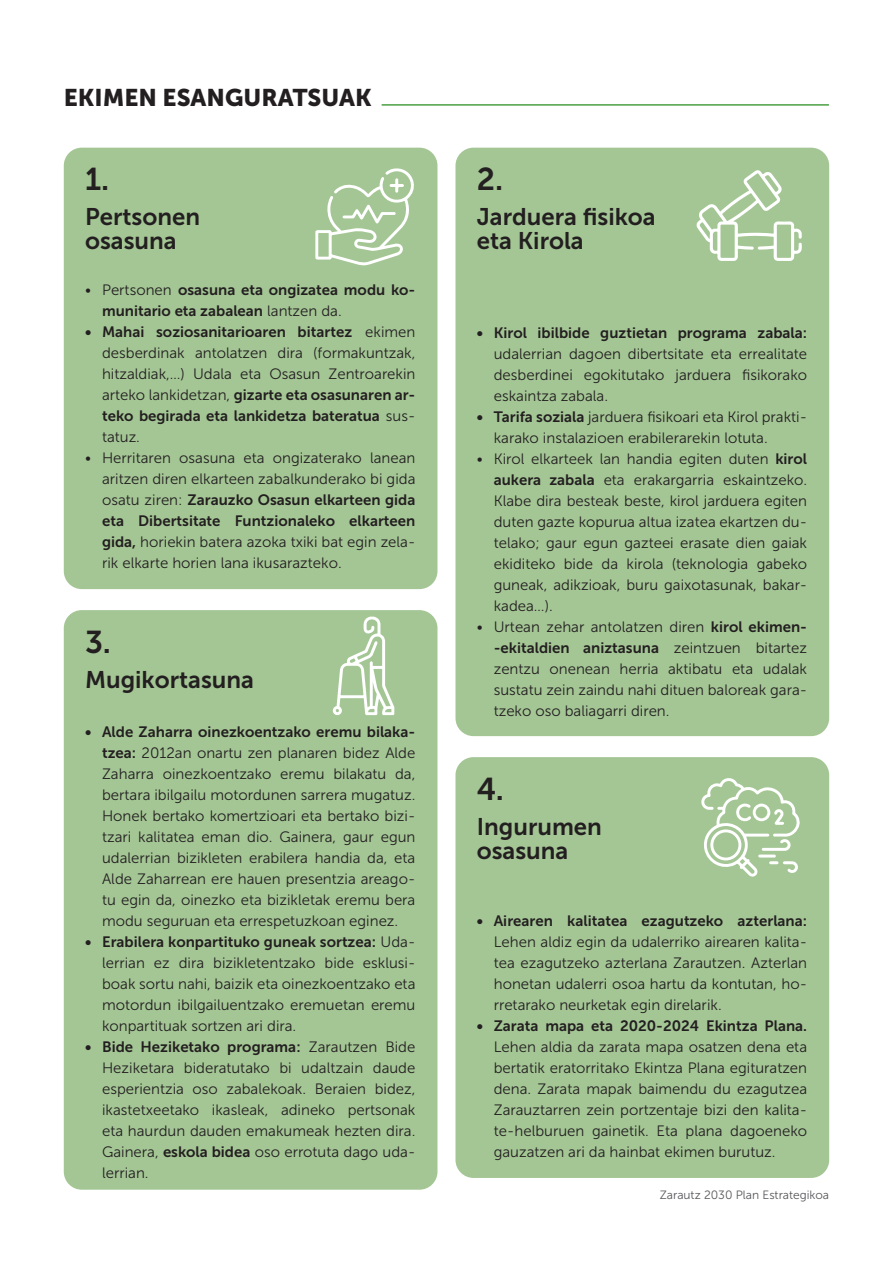
<style>
.page{position:relative;width:893px;height:1263px;background:#fff}
.page>*{position:absolute;margin:0;border:0;box-sizing:border-box;transform-origin:0 0}
.t1{font:31.5px "Museo Sans 700";color:#231f20}
.t2{font:24px/24px "Museo Sans 700";color:#231f20}
.t3{font:24px "Museo Sans 900";color:#231f20}
.t4{font:15px/21px "Museo Sans 300";color:#231f20;text-align:justify}
.t5{font:15px/21px "Museo Sans 700";color:#231f20}
.t6{font:12px "Museo Sans 300";color:#57585a}
.s1{font-family:"Museo Sans 300"}
.s2{font-family:"Museo Sans 700"}
</style>
<div class="page">
<hr style="left:382px;top:104px;width:447px;height:2px;background:#4aa045">
<div style="left:64px;top:148px;width:373px;height:441px;background:#a4c695;border-radius:18px"></div>
<div style="left:64px;top:610px;width:373px;height:580px;background:#a4c695;border-radius:18px"></div>
<div style="left:455px;top:757px;width:374px;height:421px;background:#a4c695;border-radius:18px"></div>
<div style="left:455px;top:148px;width:374px;height:588px;background:#a4c695;border-radius:18px"></div>
<svg style="left:697px;top:170px;width:105px;height:91px"></svg>
<svg style="left:333px;top:617px;width:61px;height:98px"></svg>
<svg style="left:315px;top:168px;width:99px;height:98px"></svg>
<svg style="left:701px;top:778px;width:99px;height:99px"></svg>
<h2 class="t3" style="left:64px;top:84px;width:309px">EKIMEN ESANGURATSUAK</h2>
<h1 class="t1" style="left:85px;top:162px;width:26px">1.</h1>
<h2 class="t2" style="left:85px;top:205px;width:117px">Pertsonen osasuna</h2>
<p class="t5" style="left:102px;top:280px;width:315px;text-indent:-17px"><span class="s1">• Pertsonen</span> osasuna eta ongizatea modu ko&shy;munitario eta zabalean <span class="s1">lantzen da.</span></p>
<p class="t5" style="left:85px;top:322px;width:332px">• Mahai soziosanitarioaren bitartez <span class="s1">ekimen</span></p>
<p class="t4" style="left:102px;top:343px;width:315px">desberdinak antolatzen dira (formakuntzak, hitzaldiak,…) Udala eta Osasun Zentroarekin</p>
<p class="t5" style="left:102px;top:385px;width:315px"><span class="s1">arteko lankidetzan,</span> gizarte eta osasunaren ar&shy;teko begirada eta lankidetza bateratua <span class="s1">sus-</span></p>
<p class="t4" style="left:102px;top:427px;width:39px">tatuz.</p>
<p class="t4" style="left:85px;top:448px;width:332px;text-align:right">• Herritaren osasuna eta ongizaterako lanean aritzen diren elkarteen zabalkunderako bi gida</p>
<p class="t5" style="left:102px;top:490px;width:315px"><span class="s1">osatu ziren:</span> Zarauzko Osasun elkarteen gida eta Dibertsitate Funtzionaleko elkarteen</p>
<p class="t4" style="left:102px;top:532px;width:315px"><span class="s2">gida,</span> horiekin batera azoka txiki bat egin zela&shy;rik elkarte horien lana ikusarazteko.</p>
<h1 class="t1" style="left:85px;top:624px;width:27px">3.</h1>
<h2 class="t2" style="left:85px;top:668px;width:170px">Mugikortasuna</h2>
<p class="t5" style="left:85px;top:721px;width:332px">• Alde Zaharra oinezkoentzako eremu bilaka-</p>
<p class="t4" style="left:102px;top:742px;width:315px"><span class="s2">tzea:</span> 2012an onartu zen planaren bidez Alde Zaharra oinezkoentzako eremu bilakatu da, bertara ibilgailu motordunen sarrera mugatuz.<br>Honek bertako komertzioari eta bertako bizi&shy;tzari kalitatea eman dio. Gainera, gaur egun udalerrian bizikleten erabilera handia da, eta Alde Zaharrean ere hauen presentzia areago&shy;tu egin da, oinezko eta bizikletak eremu bera modu seguruan eta errespetuzkoan eginez.</p>
<p class="t5" style="left:85px;top:931px;width:332px">• Erabilera konpartituko guneak sortzea: <span class="s1">Uda-</span></p>
<p class="t4" style="left:102px;top:952px;width:315px">lerrian ez dira bizikletentzako bide esklusi&shy;boak sortu nahi, baizik eta oinezkoentzako eta motordun ibilgailuentzako eremuetan eremu konpartituak sortzen ari dira.</p>
<p class="t5" style="left:85px;top:1036px;width:332px">• Bide Heziketako programa: <span class="s1">Zarautzen Bide</span></p>
<p class="t4" style="left:102px;top:1057px;width:315px">Heziketara bideratutako bi udaltzain daude esperientzia oso zabalekoak. Beraien bidez, ikastetxeetako ikasleak, adineko pertsonak eta haurdun dauden emakumeak hezten dira.<br>Gainera, <span class="s2">eskola bidea</span> oso errotuta dago uda&shy;lerrian.</p>
<h1 class="t1" style="left:477px;top:162px;width:28px">2.</h1>
<h2 class="t2" style="left:477px;top:205px;width:180px">Jarduera fisikoa eta Kirola</h2>
<p class="t5" style="left:477px;top:322px;width:332px">• Kirol ibilbide guztietan programa zabala:</p>
<p class="t4" style="left:494px;top:343px;width:315px">udalerrian dagoen dibertsitate eta errealitate desberdinei egokitutako jarduera fisikorako eskaintza zabala.</p>
<p class="t4" style="left:494px;top:406px;width:315px;text-indent:-17px"><span class="s2">• Tarifa soziala</span> jarduera fisikoari eta Kirol prakti&shy;karako instalazioen erabilerarekin lotuta.</p>
<p class="t4" style="left:494px;top:448px;width:315px;text-indent:-17px">• Kirol elkarteek lan handia egiten duten <span class="s2">kirol aukera zabala</span> eta erakargarria eskaintzeko.<br>Klabe dira besteak beste, kirol jarduera egiten duten gazte kopurua altua izatea ekartzen du&shy;telako; gaur egun gazteei erasate dien gaiak ekiditeko bide da kirola (teknologia gabeko guneak, adikzioak, buru gaixotasunak, bakar&shy;kadea…).</p>
<p class="t4" style="left:477px;top:616px;width:332px">• Urtean zehar antolatzen diren <span class="s2">kirol ekimen-</span></p>
<p class="t5" style="left:494px;top:637px;width:315px">-ekitaldien aniztasuna <span class="s1">zeintzuen bitartez</span></p>
<p class="t4" style="left:494px;top:658px;width:315px">zentzu onenean herria aktibatu eta udalak sustatu zein zaindu nahi dituen baloreak gara&shy;tzeko oso baliagarri diren.</p>
<h1 class="t1" style="left:477px;top:771px;width:29px">4.</h1>
<h2 class="t2" style="left:477px;top:815px;width:127px">Ingurumen osasuna</h2>
<p class="t5" style="left:477px;top:910px;width:332px">• Airearen kalitatea ezagutzeko azterlana:</p>
<p class="t4" style="left:494px;top:931px;width:315px">Lehen aldiz egin da udalerriko airearen kalita&shy;tea ezagutzeko azterlana Zarautzen. Azterlan honetan udalerri osoa hartu da kontutan, ho&shy;rretarako neurketak egin direlarik.</p>
<p class="t5" style="left:477px;top:1015px;width:332px">• Zarata mapa eta 2020-2024 Ekintza Plana.</p>
<p class="t4" style="left:494px;top:1036px;width:315px">Lehen aldia da zarata mapa osatzen dena eta bertatik eratorritako Ekintza Plana egituratzen dena. Zarata mapak baimendu du ezagutzea Zarauztarren zein portzentaje bizi den kalita&shy;te-helburuen gainetik. Eta plana dagoeneko gauzatzen ari da hainbat ekimen burutuz.</p>
<p class="t6" style="left:660px;top:1188px;width:171px">Zarautz 2030 Plan Estrategikoa</p>
</div>
